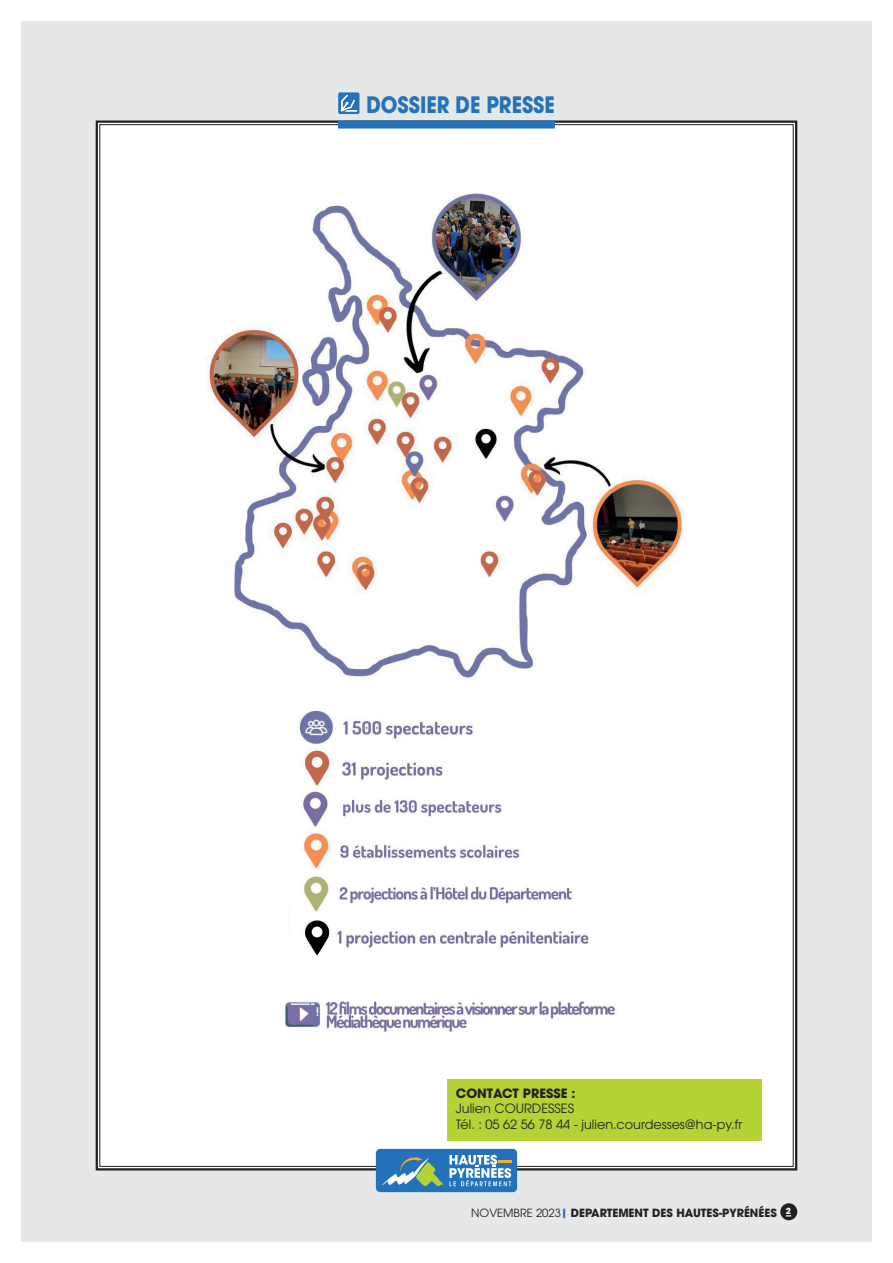
<style>
.page{position:relative;width:893px;height:1263px;background:#fff}
.page>*{position:absolute;margin:0;border:0;box-sizing:border-box;transform-origin:0 0}
.t1{font:700 22.5px "ITC Avant Garde Pro";color:#2472ba;scale:.87 1}
.t2{font:12.75px/15.3px "ITC Avant Garde Pro";color:#231f20}
.t3{font:700 12.75px "ITC Avant Garde Pro";color:#231f20}
.t4{font:700 11.25px "ITC Avant Garde Pro";color:#231f20}
.s1{font-weight:400}
.s2{color:#2472ba}
</style>
<div class="page">
<div style="left:21px;top:21px;width:851px;height:1221px;background:#e6e7e9"></div>
<div style="left:95px;top:120px;width:703px;height:1051px;background:#fff"></div>
<div style="left:338px;top:120px;width:217px;height:9px;background:#2472ba"></div>
<div style="left:338px;top:92px;width:21px;height:22px;border:2px solid #2472ba"></div>
<svg style="left:341px;top:95px;width:16px;height:17px"></svg>
<div style="left:780px;top:1203px;width:17px;height:17px;background:#231f20;border-radius:50%"></div>
<div style="left:376px;top:1149px;width:141px;height:43px;background:#2472ba;border-radius:4px"></div>
<svg style="left:449px;top:1155px;width:62px;height:31px"></svg>
<svg style="left:382px;top:1157px;width:61px;height:29px"></svg>
<img style="left:199px;top:181px;width:495px;height:513px">
<div style="left:624px;top:639px;width:83px;height:63px;background:#fff"></div>
<img style="left:288px;top:694px;width:317px;height:272px">
<img style="left:273px;top:995px;width:347px;height:43px">
<div style="left:447px;top:1079px;width:315px;height:62px;background:#b5d334"></div>
<h1 class="t1" style="left:366px;top:89px;width:218px">DOSSIER DE PRESSE</h1>
<p class="t3" style="left:456px;top:1085px;width:121px">CONTACT PRESSE :</p>
<p class="t2" style="left:456px;top:1101px;width:288px">Julien COURDESSES<br>Tél. : 05 62 56 78 44 - julien.courdesses@ha-py.fr</p>
<p class="t4" style="left:471px;top:1205px;width:321px"><span class="s1">NOVEMBRE 2023</span><span class="s2">|</span> DEPARTEMENT DES HAUTES-PYRÉNÉES <sup>2</sup></p>
</div>
